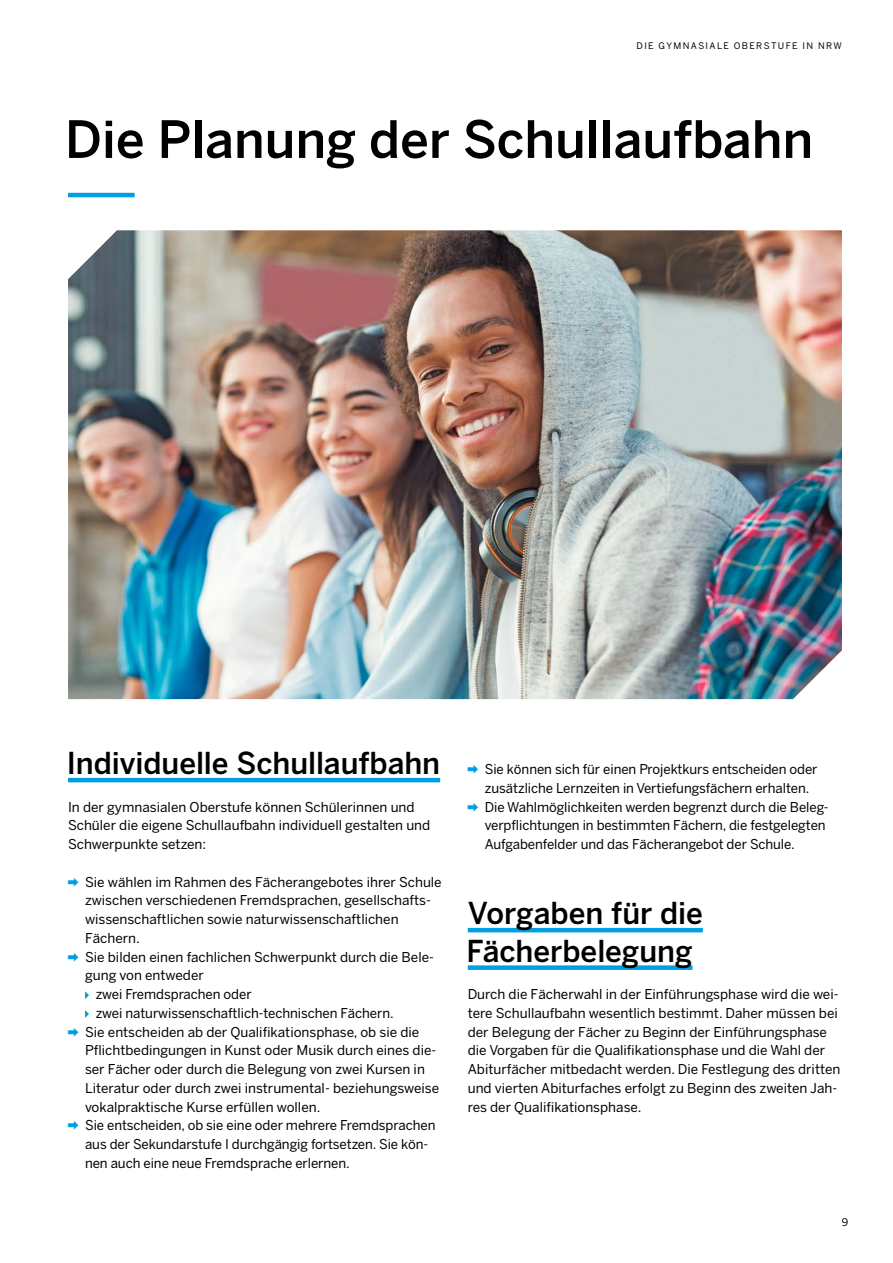
<style>
.page{position:relative;width:893px;height:1263px;background:#fff}
.page>*{position:absolute;margin:0;border:0;box-sizing:border-box;transform-origin:0 0}
.t1{font:500 51px "Benton Sans";color:#000}
.t2{font:500 30px/37.5px "Benton Sans";color:#000}
.t3{font:13.5px/18.8px "Benton Sans";color:#000}
.t4{font:10.5px "Benton Sans";color:#000}
.t5{font:9px "Benton Sans";letter-spacing:.15em;color:#000}
.s1{font-family:"Apple SD Gothic Neo";font-weight:700;font-size:12px;color:#009ee3}
</style>
<div class="page">
<hr style="left:68px;top:778px;width:372px;height:4px;background:#009ee3">
<svg style="left:85px;top:991px;width:4px;height:8px"></svg>
<svg style="left:85px;top:1010px;width:4px;height:8px"></svg>
<hr style="left:468px;top:928px;width:235px;height:4px;background:#009ee3">
<div style="left:468px;top:965px;width:224px;height:5px;background:#009ee3"></div>
<hr style="left:68px;top:193px;width:67px;height:4px;background:#009ee3">
<img style="left:68px;top:230px;width:774px;height:469px">
<p class="t5" style="left:637px;top:41px;width:207px">DIE GYMNASIALE OBERSTUFE IN NRW</p>
<h1 class="t1" style="left:65px;top:108px;width:750px">Die Planung der Schullaufbahn</h1>
<h2 class="t2" style="left:67px;top:745px;width:375px">Individuelle Schullaufbahn</h2>
<p class="t3" style="left:68px;top:797px;width:364px">In der gymnasialen Oberstufe können Schülerinnen und<br>Schüler die eigene Schullaufbahn individuell gestalten und<br>Schwerpunkte setzen:</p>
<p class="t3" style="left:68px;top:872px;width:375px"><span class="s1">➡</span> Sie wählen im Rahmen des Fächerangebotes ihrer Schule</p>
<p class="t3" style="left:85px;top:891px;width:347px">zwischen verschiedenen Fremdsprachen, gesellschafts-</p>
<p class="t3" style="left:85px;top:910px;width:315px">wissenschaftlichen sowie naturwissenschaftlichen</p>
<p class="t3" style="left:85px;top:928px;width:56px">Fächern.</p>
<p class="t3" style="left:68px;top:947px;width:367px"><span class="s1">➡</span> Sie bilden einen fachlichen Schwerpunkt durch die Bele-</p>
<p class="t3" style="left:85px;top:966px;width:120px">gung von entweder</p>
<p class="t3" style="left:96px;top:985px;width:157px">zwei Fremdsprachen oder</p>
<p class="t3" style="left:96px;top:1003px;width:300px">zwei naturwissenschaftlich-technischen Fächern.</p>
<p class="t3" style="left:68px;top:1022px;width:353px"><span class="s1">➡</span> Sie entscheiden ab der Qualifikationsphase, ob sie die</p>
<p class="t3" style="left:85px;top:1041px;width:353px">Pflichtbedingungen in Kunst oder Musik durch eines die-</p>
<p class="t3" style="left:85px;top:1060px;width:341px">ser Fächer oder durch die Belegung von zwei Kursen in</p>
<p class="t3" style="left:85px;top:1078px;width:356px">Literatur oder durch zwei instrumental- beziehungsweise</p>
<p class="t3" style="left:85px;top:1097px;width:237px">vokalpraktische Kurse erfüllen wollen.</p>
<p class="t3" style="left:68px;top:1116px;width:369px"><span class="s1">➡</span> Sie entscheiden, ob sie eine oder mehrere Fremdsprachen</p>
<p class="t3" style="left:85px;top:1135px;width:345px">aus der Sekundarstufe I durchgängig fortsetzen. Sie kön-</p>
<p class="t3" style="left:85px;top:1153px;width:266px">nen auch eine neue Fremdsprache erlernen.</p>
<p class="t3" style="left:468px;top:760px;width:351px"><span class="s1">➡</span> Sie können sich für einen Projektkurs entscheiden oder</p>
<p class="t3" style="left:485px;top:778px;width:326px">zusätzliche Lernzeiten in Vertiefungsfächern erhalten.</p>
<p class="t3" style="left:468px;top:797px;width:362px"><span class="s1">➡</span> Die Wahlmöglichkeiten werden begrenzt durch die Beleg-</p>
<p class="t3" style="left:485px;top:816px;width:342px">verpflichtungen in bestimmten Fächern, die festgelegten</p>
<p class="t3" style="left:485px;top:835px;width:311px">Aufgabenfelder und das Fächerangebot der Schule.</p>
<h2 class="t2" style="left:467px;top:895px;width:238px">Vorgaben für die<br>Fächerbelegung</h2>
<p class="t3" style="left:468px;top:985px;width:374px">Durch die Fächerwahl in der Einführungsphase wird die wei&shy;tere Schullaufbahn wesentlich bestimmt. Daher müssen bei der Belegung der Fächer zu Beginn der Einführungsphase die Vorgaben für die Qualifikationsphase und die Wahl der Abiturfächer mitbedacht werden. Die Festlegung des dritten und vierten Abiturfaches erfolgt zu Beginn des zweiten Jah&shy;res der Qualifikationsphase.</p>
<p class="t4" style="left:842px;top:1216px;width:8px">9</p>
</div>
